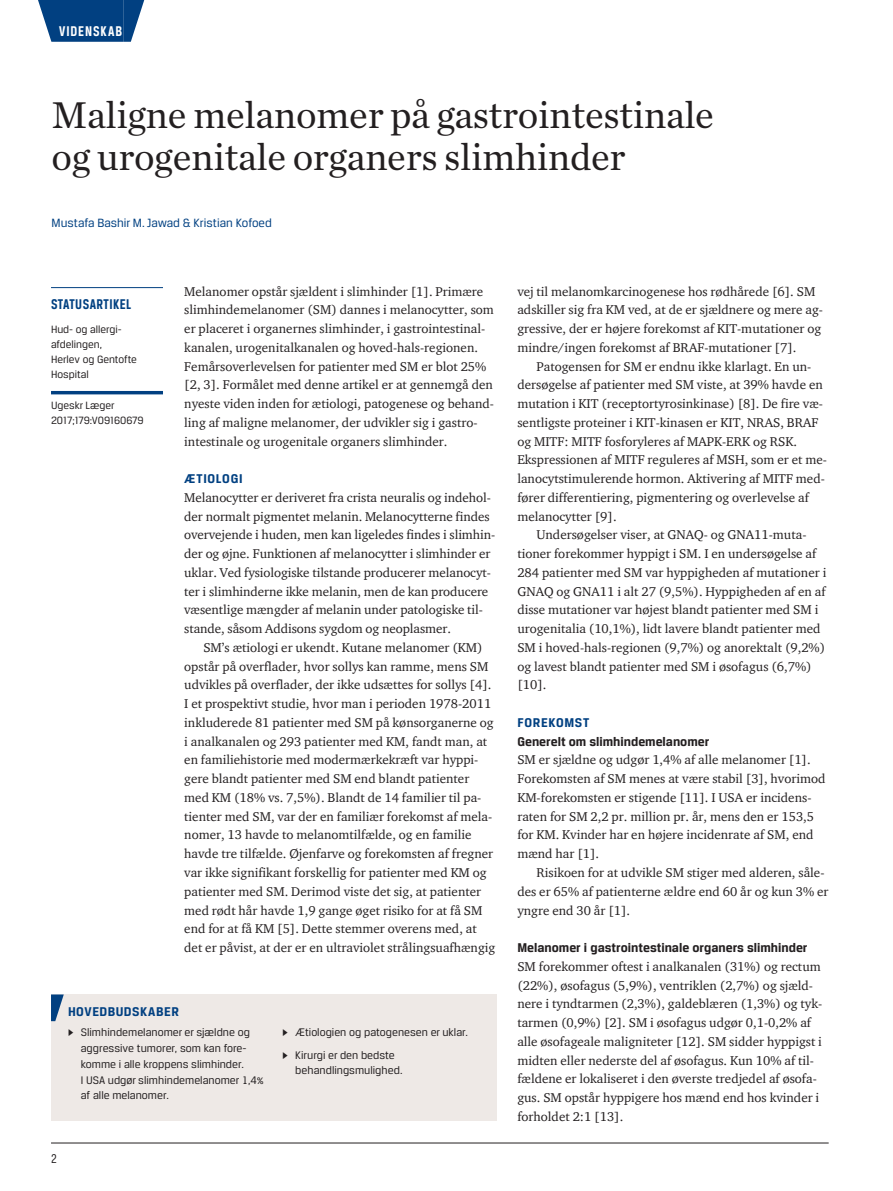
<style>
.page{position:relative;width:893px;height:1191px;background:#fff}
.page>*{position:absolute;margin:0;border:0;box-sizing:border-box;transform-origin:0 0}
.t1{font:39px/42px "Chronicle Text G1";letter-spacing:-.01em;color:#231f20}
.t2{font:700 15px "Breuer Condensed";letter-spacing:.03em;color:#014081}
.t3{font:700 15px "Breuer Condensed";letter-spacing:.065em;color:#fff}
.t4{font:700 13.5px "Breuer Text";color:#231f20}
.t5{font:700 13.5px "Breuer Text";letter-spacing:.05em;color:#014081}
.t6{font:13.5px "Breuer Condensed";color:#231f20}
.t7{font:13.05px/18.8px "ITC Charter Com";color:#231f20}
.t8{font:12.75px "Breuer Text";color:#014081}
.t9{font:11.7px/15.8px "Breuer Text";color:#231f20}
.t10{font:11.25px/15px "Breuer Text";color:#231f20}
.s1{font-family:"Greta Text"}
</style>
<div class="page">
<hr style="left:51px;top:1142px;width:778px;height:1px;background:#231f20">
<div style="left:59px;top:0;width:64px;height:42px;background:#014081"></div>
<svg style="left:38px;top:0;width:21px;height:42px"></svg>
<svg style="left:123px;top:0;width:21px;height:42px"></svg>
<hr style="left:51px;top:287px;width:112px;height:1px;background:#014081">
<hr style="left:51px;top:391px;width:112px;height:3px;background:#014081">
<div style="left:51px;top:994px;width:445px;height:126px;background:#eee9e6"></div>
<svg style="left:51px;top:994px;width:13px;height:27px"></svg>
<p class="t3" style="left:59px;top:23px;width:65px">VIDENSKAB</p>
<h1 class="t1" style="left:52px;top:92px;width:664px">Maligne melanomer på gastrointestinale og urogenitale organers slimhinder</h1>
<p class="t8" style="left:52px;top:215px;width:222px">Mustafa Bashir M. Jawad &amp; Kristian Kofoed</p>
<p class="t2" style="left:51px;top:296px;width:82px">STATUSARTIKEL</p>
<p class="t10" style="left:51px;top:322px;width:87px">Hud- og allergi&shy;afdelingen,<br>Herlev og Gentofte<br>Hospital</p>
<p class="t10" style="left:51px;top:398px;width:94px">Ugeskr Læger<br>2017;179:V09160679</p>
<p class="t7" style="left:184px;top:281px;width:311px">Melanomer opstår sjældent i slimhinder [1]. Primære slimhindemelanomer (SM) dannes i melanocytter, som er placeret i organernes slimhinder, i gastrointestinal&shy;kanalen, urogenitalkanalen og hoved-hals-regionen.<br>Femårsoverlevelsen for patienter med SM er blot 25% [2, 3]. Formålet med denne artikel er at gennemgå den nyeste viden inden for ætiologi, patogenese og behand&shy;ling af maligne melanomer, der udvikler sig i gastro&shy;intestinale og urogenitale organers slimhinder.</p>
<p class="t5" style="left:184px;top:471px;width:60px">ÆTIOLOGI</p>
<p class="t7" style="left:184px;top:488px;width:312px">Melanocytter er deriveret fra crista neuralis og indehol&shy;der normalt pigmentet melanin. Melanocytterne findes overvejende i huden, men kan ligeledes findes i slimhin&shy;der og øjne. Funktionen af melanocytter i slimhinder er uklar. Ved fysiologiske tilstande producerer melanocyt&shy;ter i slimhinderne ikke melanin, men de kan producere væsentlige mængder af melanin under patologiske til&shy;stande, såsom Addisons sygdom og neoplasmer.</p>
<p class="t7" style="left:184px;top:638px;width:313px;text-indent:19px">SM’s ætiologi er ukendt. Kutane melanomer (KM) opstår på overflader, hvor sollys kan ramme, mens SM udvikles på overflader, der ikke udsættes for sollys [4].<br>I et prospektivt studie, hvor man i perioden 1978-2011 inkluderede 81 patienter med SM på kønsorganerne og i analkanalen og 293 patienter med KM, fandt man, at en familiehistorie med modermærkekræft var hyppi&shy;gere blandt patienter med SM end blandt patienter med KM (18% vs. 7,5%). Blandt de 14 familier til pa&shy;tienter med SM, var der en familiær forekomst af mela&shy;nomer, 13 havde to melanomtilfælde, og en familie havde tre tilfælde. Øjenfarve og forekomsten af fregner var ikke signifikant forskellig for patienter med KM og patienter med SM. Derimod viste det sig, at patienter med rødt hår havde 1,9 gange øget risiko for at få SM end for at få KM [5]. Dette stemmer overens med, at det er påvist, at der er en ultraviolet strålingsuafhængig</p>
<p class="t5" style="left:68px;top:1003px;width:112px">HOVEDBUDSKABER</p>
<p class="t9" style="left:81px;top:1024px;width:185px;text-indent:-13px"><span class="s1">▶</span> Slimhindemelanomer er sjældne og aggressive tumorer, som kan fore&shy;komme i alle kroppens slimhinder.<br>I USA udgør slimhindemelanomer 1,4% af alle melanomer.</p>
<p class="t9" style="left:283px;top:1021px;width:187px;line-height:22px"><span class="s1">▶</span> Ætiologien og patogenesen er uklar. <span class="s1">▶</span> Kirurgi er den bedste</p>
<p class="t9" style="left:295px;top:1062px;width:109px">behandlingsmulighed.</p>
<p class="t6" style="left:51px;top:1150px;width:7px">2</p>
<p class="t7" style="left:517px;top:281px;width:307px">vej til melanomkarcinogenese hos rødhårede [6]. SM adskiller sig fra KM ved, at de er sjældnere og mere ag&shy;gressive, der er højere forekomst af KIT-mutationer og mindre/ingen forekomst af BRAF-mutationer [7].</p>
<p class="t7" style="left:536px;top:356px;width:276px">Patogensen for SM er endnu ikke klarlagt. En un-</p>
<p class="t7" style="left:517px;top:375px;width:307px">dersøgelse af patienter med SM viste, at 39% havde en</p>
<p class="t7" style="left:517px;top:394px;width:307px">mutation i KIT (receptortyrosinkinase) [8]. De fire væ-</p>
<p class="t7" style="left:517px;top:413px;width:303px">sentligste proteiner i KIT-kinasen er KIT, NRAS, BRAF</p>
<p class="t7" style="left:517px;top:431px;width:281px">og MITF: MITF fosforyleres af MAPK-ERK og RSK.</p>
<p class="t7" style="left:517px;top:450px;width:311px">Ekspressionen af MITF reguleres af MSH, som er et me-</p>
<p class="t7" style="left:517px;top:469px;width:309px">lanocytstimulerende hormon. Aktivering af MITF med-</p>
<p class="t7" style="left:517px;top:488px;width:293px">fører differentiering, pigmentering og overlevelse af</p>
<p class="t7" style="left:517px;top:506px;width:101px">melanocytter [9].</p>
<p class="t7" style="left:536px;top:525px;width:270px">Undersøgelser viser, at GNAQ- og GNA11-muta-</p>
<p class="t7" style="left:517px;top:544px;width:300px">tioner forekommer hyppigt i SM. I en undersøgelse af</p>
<p class="t7" style="left:517px;top:563px;width:310px">284 patienter med SM var hyppigheden af mutationer i</p>
<p class="t7" style="left:517px;top:581px;width:310px">GNAQ og GNA11 i alt 27 (9,5%). Hyppigheden af en af</p>
<p class="t7" style="left:517px;top:600px;width:302px">disse mutationer var højest blandt patienter med SM i</p>
<p class="t7" style="left:517px;top:619px;width:305px">urogenitalia (10,1%), lidt lavere blandt patienter med</p>
<p class="t7" style="left:517px;top:638px;width:309px">SM i hoved-hals-regionen (9,7%) og anorektalt (9,2%)</p>
<p class="t7" style="left:517px;top:656px;width:296px">og lavest blandt patienter med SM i øsofagus (6,7%)</p>
<p class="t7" style="left:517px;top:675px;width:31px">[10].</p>
<p class="t5" style="left:517px;top:715px;width:74px">FOREKOMST</p>
<p class="t4" style="left:517px;top:733px;width:193px">Generelt om slimhindemelanomer</p>
<p class="t7" style="left:517px;top:750px;width:310px">SM er sjældne og udgør 1,4% af alle melanomer [1].<br>Forekomsten af SM menes at være stabil [3], hvorimod KM-forekomsten er stigende [11]. I USA er incidens&shy;raten for SM 2,2 pr. million pr. år, mens den er 153,5 for KM. Kvinder har en højere incidenrate af SM, end mænd har [1].</p>
<p class="t7" style="left:517px;top:863px;width:313px;text-indent:19px">Risikoen for at udvikle SM stiger med alderen, såle&shy;des er 65% af patienterne ældre end 60 år og kun 3% er yngre end 30 år [1].</p>
<p class="t4" style="left:517px;top:940px;width:292px">Melanomer i gastrointestinale organers slimhinder</p>
<p class="t7" style="left:517px;top:956px;width:306px">SM forekommer oftest i analkanalen (31%) og rectum (22%), øsofagus (5,9%), ventriklen (2,7%) og sjæld&shy;nere i tyndtarmen (2,3%), galdeblæren (1,3%) og tyk&shy;tarmen (0,9%) [2]. SM i øsofagus udgør 0,1-0,2% af alle øsofageale maligniteter [12]. SM sidder hyppigst i midten eller nederste del af øsofagus. Kun 10% af til&shy;fældene er lokaliseret i den øverste tredjedel af øsofa&shy;gus. SM opstår hyppigere hos mænd end hos kvinder i forholdet 2:1 [13].</p>
</div>
